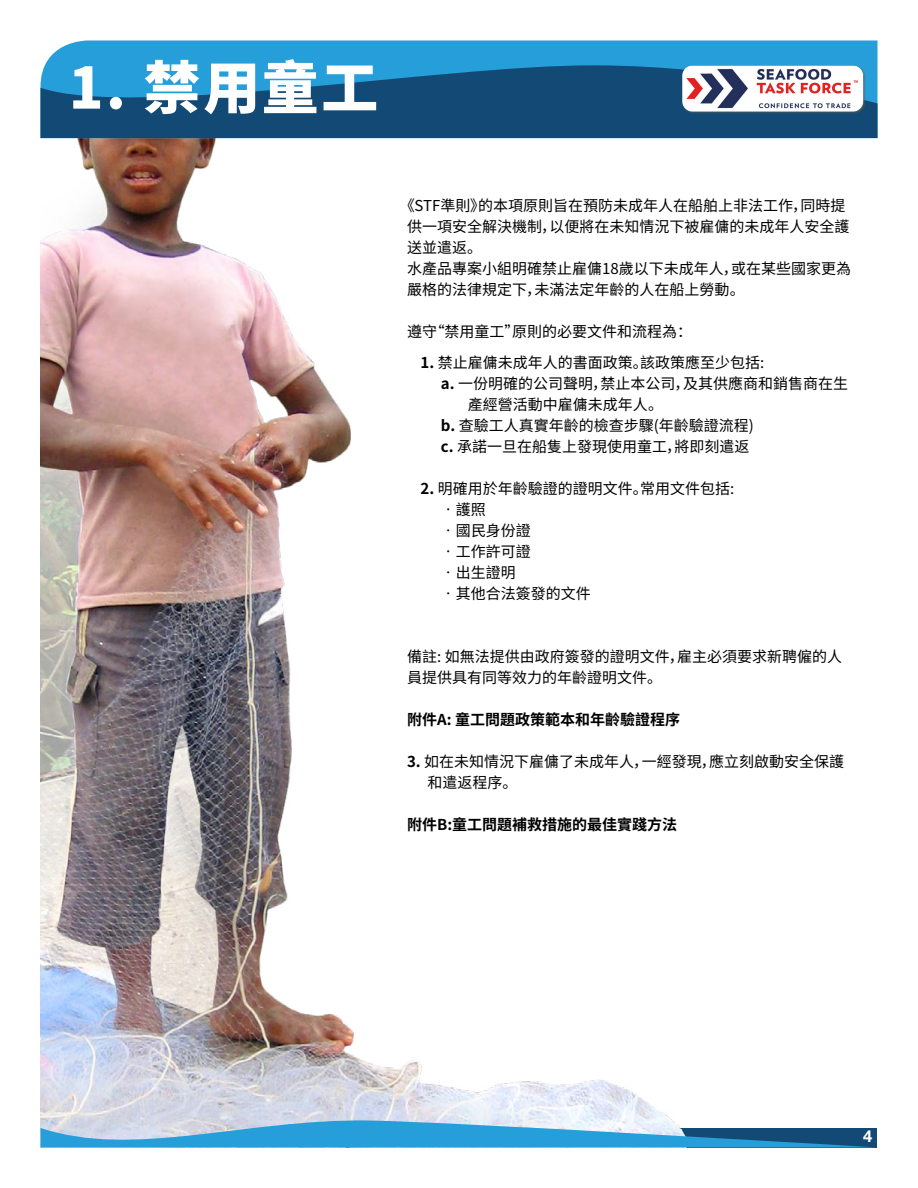
<style>
.page{position:relative;width:918px;height:1188px;background:#fff}
.page>*{position:absolute;margin:0;border:0;box-sizing:border-box;transform-origin:0 0}
.t1{font:900 57px "Noto Sans SC";color:#fff}
.t2{font:700 16.5px "Helvetica Neue";color:#fff}
.t3{font:15px/21px "Noto Sans SC";color:#000}
.t4{font:700 15px "Noto Sans SC";color:#000}
.t5{font:800 12.6px "Open Sans";color:#fff}
.s1{font-weight:700}
</style>
<div class="page">
<img style="left:40px;top:138px;width:739px;height:981px">
<svg style="left:40px;top:1119px;width:837px;height:29px;background:#68aed6"></svg>
<div style="left:45px;top:40px;width:833px;height:25px;background:#269ed9"></div>
<svg style="left:40px;top:65px;width:838px;height:73px;background:#165b8a"></svg>
<img style="left:682px;top:65px;width:183px;height:49px">
<h1 class="t1" style="left:69px;top:56px;width:311px">1. 禁用童工</h1>
<p class="t5" style="left:139px;top:58px;width:20px">y C</p>
<p class="t3" style="left:407px;top:195px;width:446px;text-indent:-7px">《STF準則》的本項原則旨在預防未成年人在船舶上非法工作，同時提供一項安全解決機制，以便將在未知情況下被雇傭的未成年人安全護送並遣返。<br>水產品專案小組明確禁止雇傭18歲以下未成年人，或在某些國家更為嚴格的法律規定下，未滿法定年齡的人在船上勞動。</p>
<p class="t3" style="left:407px;top:321px;width:286px">遵守“禁用童工”原則的必要文件和流程為：</p>
<p class="t3" style="left:421px;top:352px;width:345px"><span class="s1">1.</span> 禁止雇傭未成年人的書面政策。該政策應至少包括:</p>
<p class="t3" style="left:441px;top:373px;width:409px"><span class="s1">a.</span> 一份明確的公司聲明，禁止本公司，及其供應商和銷售商在生</p>
<p class="t3" style="left:468px;top:394px;width:197px">產經營活動中雇傭未成年人。</p>
<p class="t3" style="left:441px;top:415px;width:314px"><span class="s1">b.</span> 查驗工人真實年齡的檢查步驟(年齡驗證流程)</p>
<p class="t3" style="left:441px;top:436px;width:310px"><span class="s1">c.</span> 承諾一旦在船隻上發現使用童工，將即刻遣返</p>
<p class="t3" style="left:421px;top:478px;width:315px"><span class="s1">2.</span> 明確用於年齡驗證的證明文件。常用文件包括:</p>
<p class="t3" style="left:441px;top:499px;width:46px">•護照</p>
<p class="t3" style="left:441px;top:520px;width:91px">•國民身份證</p>
<p class="t3" style="left:441px;top:541px;width:91px">•工作許可證</p>
<p class="t3" style="left:441px;top:562px;width:76px">•出生證明</p>
<p class="t3" style="left:441px;top:583px;width:151px">•其他合法簽發的文件</p>
<p class="t3" style="left:407px;top:646px;width:437px">備註: 如無法提供由政府簽發的證明文件，雇主必須要求新聘僱的人員提供具有同等效力的年齡證明文件。</p>
<p class="t4" style="left:407px;top:711px;width:274px">附件A: 童工問題政策範本和年齡驗證程序</p>
<p class="t3" style="left:427px;top:751px;width:418px;text-indent:-20px"><span class="s1">3.</span> 如在未知情況下雇傭了未成年人，一經發現，應立刻啟動安全保護和遣返程序。</p>
<p class="t4" style="left:407px;top:816px;width:272px">附件B:童工問題補救措施的最佳實踐方法</p>
<p class="t2" style="left:863px;top:1126px;width:11px">4</p>
</div>
